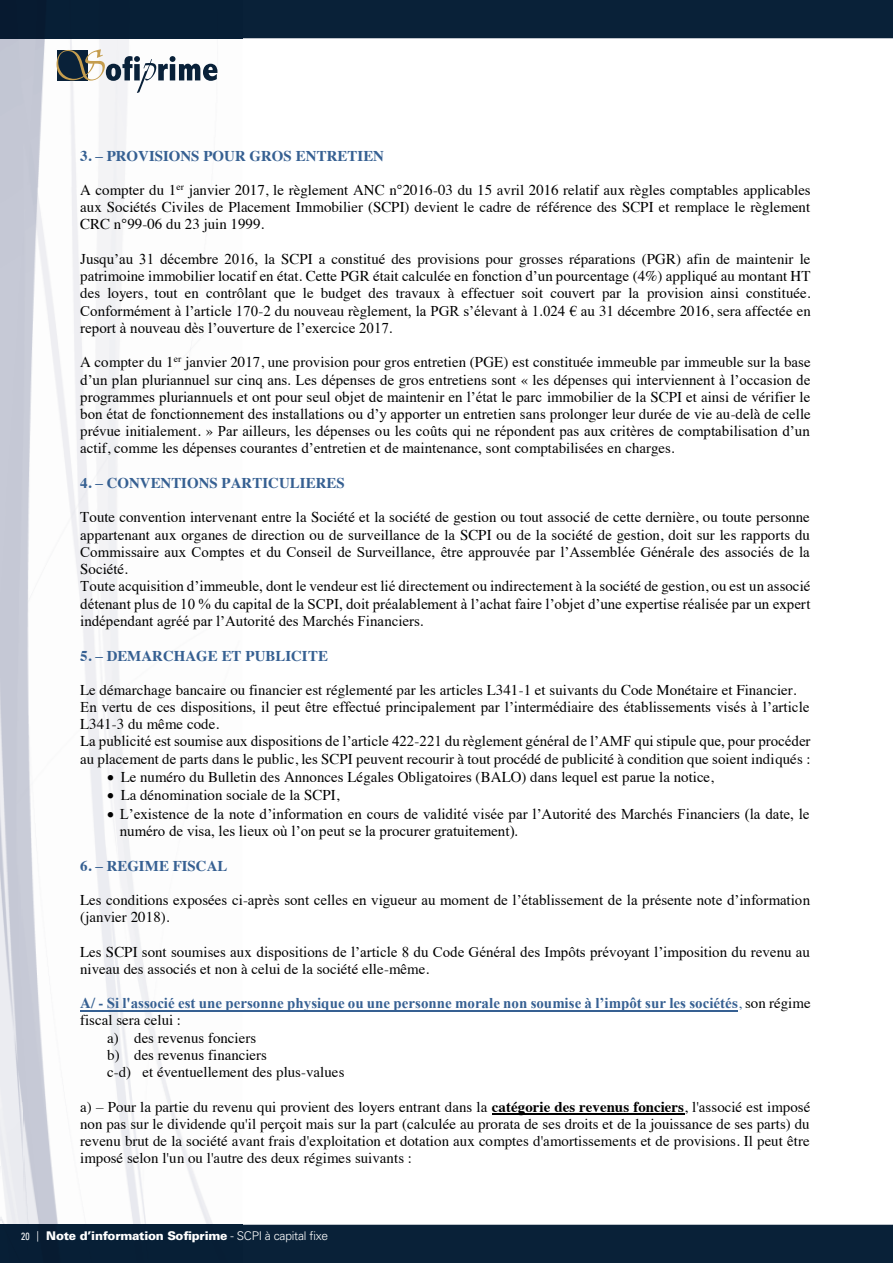
<style>
.page{position:relative;width:893px;height:1263px;background:#fff}
.page>*{position:absolute;margin:0;border:0;box-sizing:border-box;transform-origin:0 0}
.t1{font:14.85px/17.2px "Times";color:#000;text-align:justify}
.t2{font:14.85px/17.2px "Times New Roman";color:#000}
.t3{font:700 14.85px "Times New Roman";color:#366092}
.t4{font:700 14.85px "Times";color:#366092}
.t5{font:900 12px "Univers";letter-spacing:-.02em;color:#fff}
.s1{font-family:"Times New Roman"}
.s2{font-family:"Times"}
.s3{font-family:"Times";font-weight:400}
.s4{font-family:"Times";font-weight:400;color:#000}
.s5{font-weight:700}
.s6{font-weight:400;font-stretch:condensed;font-size:10.5px}
.s7{font-weight:300}
</style>
<div class="page">
<img style="left:0;top:38px;width:16px;height:1187px">
<img style="left:16px;top:188px;width:226px;height:1037px">
<img style="left:15px;top:38px;width:227px;height:150px">
<svg style="left:57px;top:49px;width:160px;height:44px"></svg>
<div style="left:242px;top:0;width:651px;height:38px;background:#092138"></div>
<div style="left:0;top:0;width:242px;height:38px;background:#071f36"></div>
<div style="left:242px;top:1225px;width:651px;height:38px;background:#092138"></div>
<div style="left:0;top:1225px;width:242px;height:38px;background:#071f36"></div>
<hr style="left:80px;top:1010px;width:658px;height:1px;background:#366092">
<hr style="left:492px;top:1113px;width:192px;height:2px;background:#000">
<svg style="left:108px;top:775px;width:5px;height:5px"></svg>
<svg style="left:108px;top:793px;width:5px;height:6px"></svg>
<svg style="left:108px;top:812px;width:5px;height:5px"></svg>
<p class="t4" style="left:80px;top:150px;width:305px">3. <span class="s1">–</span> PROVISIONS POUR GROS ENTRETIEN</p>
<p class="t1" style="left:80px;top:182px;width:732px">A compter du 1<sup>er</sup> janvier 2017, le règlement ANC n°2016-03 du 15 avril 2016 relatif aux règles comptables applicables aux Sociétés Civiles de Placement Immobilier (SCPI) devient le cadre de référence des SCPI et remplace le règlement CRC n°99-06 du 23 juin 1999.</p>
<p class="t1" style="left:80px;top:252px;width:732px"><span class="s1">Jusqu’au 31 décembre 2016,</span> la SCPI a constitué des provisions pour grosses réparations (PGR) afin de maintenir le patrimoine immobilier locatif en état. Cette PGR était calculée en <span class="s1">fonction d’un pourcentage</span> (4%) appliqué au montant HT des loyers, tout en contrôlant que le budget des travaux à effectuer soit couvert par la provision ainsi constituée.</p>
<p class="t2" style="left:80px;top:302px;width:732px">Conformément à l’article 170<span class="s2">-2 du nouveau règl</span>ement, la PGR s’élevant à 1.024 € au <span class="s2">31 décembre 2016, sera affectée en </span>report à nouveau dès l’ouverture de l’exercice 2017.</p>
<p class="t1" style="left:80px;top:355px;width:732px">A compter du 1<sup>er</sup> janvier 2017, une provision pour gros entretien (PGE) est constituée immeuble par immeuble sur la base</p>
<p class="t2" style="left:80px;top:371px;width:732px">d’un plan pluriannuel sur cinq ans. Les dépenses <span class="s2">de gros entretiens sont « les dépenses qui</span> interviennent à l’occasion de programmes pluriannuels et ont pour seul objet de maintenir en l’état le parc <span class="s2">immobilier de la SCPI et ainsi de vérifier le</span></p>
<p class="t1" style="left:80px;top:407px;width:732px"><span class="s1">bon état de fonctionnement des installations ou d’y apporte</span>r un entretien sans prolonger leur durée de vie au-delà de celle</p>
<p class="t2" style="left:80px;top:423px;width:731px"><span class="s2">prévue initialement. »</span> Par ailleurs, les dépenses ou les coûts qui ne répondent pas aux critères de comptabilisation d’un <span class="s2">actif, comme les</span> dépenses courantes d’entretien et de maintenance, <span class="s2">sont comptabilisées en charges.</span></p>
<p class="t4" style="left:80px;top:477px;width:266px">4. <span class="s1">–</span> CONVENTIONS PARTICULIERES</p>
<p class="t1" style="left:80px;top:510px;width:731px">Toute convention intervenant entre la Société et la société de gestion ou tout associé de cette dernière, ou toute personne appartenant aux organes de direction ou de surveillance de la SCPI ou de la société de gestion, doit sur les rapports du</p>
<p class="t2" style="left:80px;top:543px;width:731px">Commissaire aux Comptes et du Conseil de Surveillance, être approuvée par l’Assemblée Générale des associés de la</p>
<p class="t1" style="left:80px;top:562px;width:49px">Société.</p>
<p class="t2" style="left:80px;top:578px;width:732px;text-align:justify">Toute acquisition d’immeuble, dont le vendeur est lié directement ou indirectemen<span class="s2">t à la société de gestion, ou est un associé </span>détenant plus de 10 % du capital de la SCPI, doit préalablement à l’achat faire l’objet d’une expertise réalisée par un exper<span class="s2">t </span>indépendant agréé par l’Autorité des Marchés Financiers.</p>
<p class="t4" style="left:80px;top:649px;width:249px">5. <span class="s1">–</span> DEMARCHAGE ET PUBLICITE</p>
<p class="t1" style="left:80px;top:682px;width:718px">Le démarchage bancaire ou financier est réglementé par les articles L341-1 et suivants du Code Monétaire et Financier.</p>
<p class="t2" style="left:80px;top:698px;width:731px">En vertu de ces dispositions, il peut être effectué principalement par l’intermédiaire des établissements visés à l’article</p>
<p class="t1" style="left:80px;top:717px;width:140px">L341-3 du même code.</p>
<p class="t2" style="left:80px;top:733px;width:732px">La publicité est soumise aux dispositions de l’article 422<span class="s2">-</span>221 du règlement général de l’AMF qui stipule que, pour procéder</p>
<p class="t1" style="left:121px;top:751px;width:691px;line-height:18.3px;text-align:left;text-indent:-40px">au placement de parts dans le public, les SCPI peuvent recourir à tout procédé de publicité à condition que soient indiqués :<br>Le numéro du Bulletin des Annonces Légales Obligatoires (BALO) dans lequel est parue la notice,<br>La dénomination sociale de la SCPI,</p>
<p class="t2" style="left:120px;top:805px;width:691px">L’existence de la note d’information en cours de validité visée par l’Autorité des Marchés Financiers (la date, le numéro de visa, les lieux où l’on peut se la procurer gratuitement).</p>
<p class="t4" style="left:80px;top:860px;width:149px">6. <span class="s1">–</span> REGIME FISCAL</p>
<p class="t2" style="left:80px;top:891px;width:731px"><span class="s2">Les conditions exposées ci-</span>après sont celles en vigueur au moment de l’établissement de la présente note d’information</p>
<p class="t1" style="left:80px;top:910px;width:91px">(janvier 2018).</p>
<p class="t2" style="left:80px;top:943px;width:731px"><span class="s2">Les SCPI sont soumises aux</span> dispositions de l’article 8 du Code Général des Impôts prévoyant l’imposition du revenu au</p>
<p class="t1" style="left:80px;top:961px;width:350px">niveau des associés et non à celui de la société elle-même.</p>
<p class="t3" style="left:80px;top:995px;width:732px"><span class="s2">A/ -</span> Si l'associé est une personne physique ou une personne morale non soumise à l’impôt sur les société<span class="s2">s</span><span class="s3">,</span> <span class="s4">son régime</span></p>
<p class="t1" style="left:107px;top:1013px;width:239px;text-align:left;text-indent:-27px">fiscal sera celui :<br>a) des revenus fonciers<br>b) des revenus financiers<br>c-d) et éventuellement des plus-values</p>
<p class="t1" style="left:80px;top:1099px;width:732px">a) <span class="s1">–</span> Pour la partie du revenu qui provient des loyers entrant dans la <span class="s5">catégorie des revenus fonciers</span>, l'associé est imposé non pas sur le dividende qu'il perçoit mais sur la part (calculée au prorata de ses droits et de la jouissance de ses parts) du revenu brut de la société avant frais d'exploitation et dotation aux comptes d'amortissements et de provisions. Il peut être imposé selon l'un ou l'autre des deux régimes suivants :</p>
<p class="t5" style="left:21px;top:1232px;width:308px"><span class="s6">20 |</span> Note d’information Sofiprime <span class="s7">- SCPI à capital fixe</span></p>
</div>
